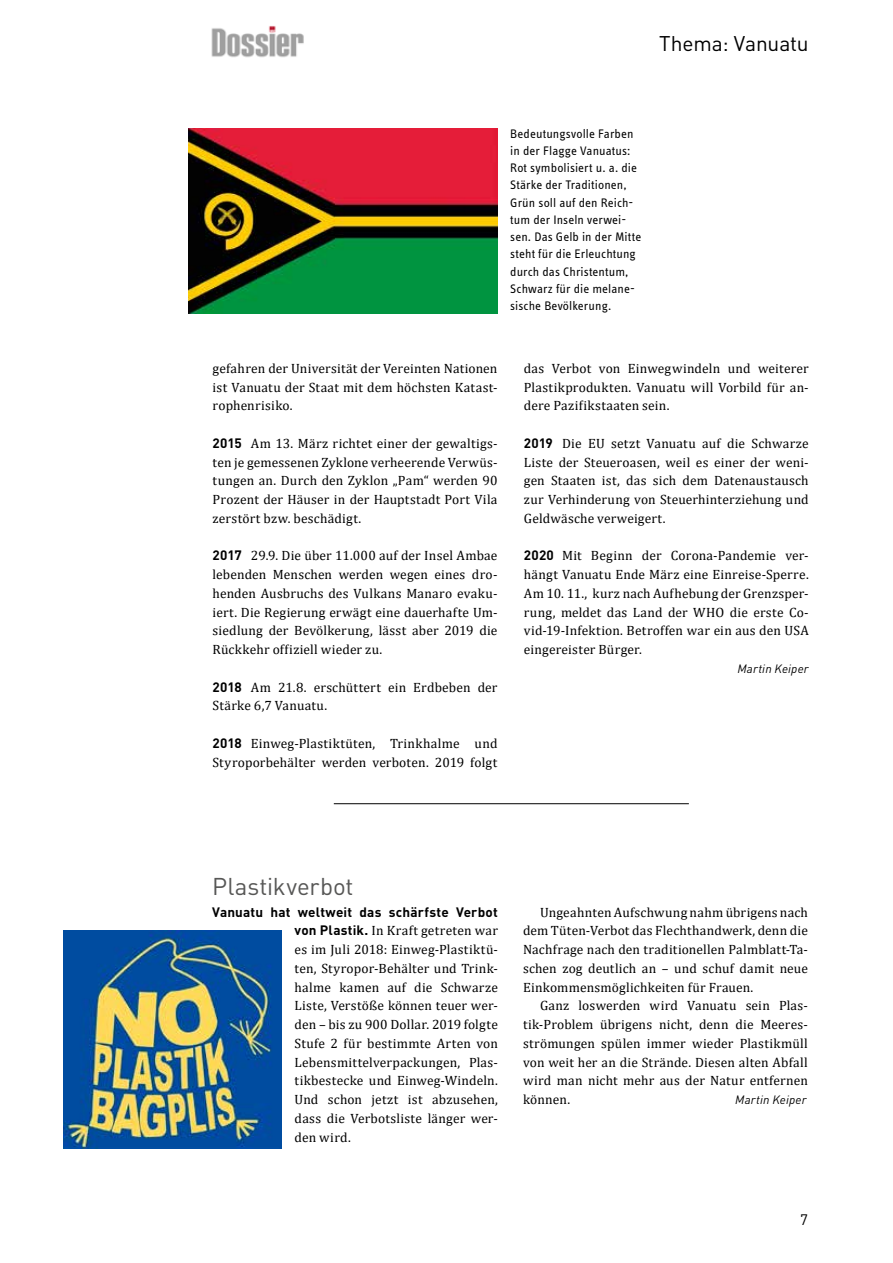
<style>
.page{position:relative;width:893px;height:1263px;background:#fff}
.page>*{position:absolute;margin:0;border:0;box-sizing:border-box;transform-origin:0 0}
.t1{font:24px "DINOT";color:#575756}
.t2{font:21px "DINOT";letter-spacing:-.005em;color:#000}
.t3{font:15px "DINOT";color:#000}
.t4{font:13.5px/18.8px "Cambria";letter-spacing:.015em;color:#000;text-align:justify}
.t5{font:700 13.5px "DINOT";letter-spacing:.015em;color:#000}
.t6{font:12.75px/17.2px "Info OT Text";letter-spacing:.005em;color:#000}
.t7{font:italic 12px "DINOT";letter-spacing:.015em;color:#000}
.s1{font-family:"DINOT";font-weight:700}
</style>
<div class="page">
<img style="left:211px;top:26px;width:93px;height:32px">
<img style="left:189px;top:128px;width:308px;height:186px">
<img style="left:64px;top:930px;width:218px;height:218px">
<hr style="left:334px;top:803px;width:355px;height:1px;background:#000">
<h2 class="t2" style="left:659px;top:30px;width:151px">Thema: Vanuatu</h2>
<p class="t6" style="left:510px;top:125px;width:133px">Bedeutungsvolle Farben in der Flagge Vanuatus:<br>Rot symbolisiert u. a. die<br>Stärke der Traditionen,<br>Grün soll auf den Reich&shy;tum der Inseln verwei&shy;sen. Das Gelb in der Mitte steht für die Erleuchtung durch das Christentum,<br>Schwarz für die melane&shy;sische Bevölkerung.</p>
<p class="t4" style="left:213px;top:359px;width:286px">gefahren der Universität der Vereinten Nationen ist Vanuatu der Staat mit dem höchsten Katast&shy;rophenrisiko.</p>
<p class="t4" style="left:213px;top:434px;width:286px"><span class="s1">2015</span> Am 13. März richtet einer der gewaltigs&shy;ten je gemessenen Zyklone verheerende Verwüs&shy;tungen an. Durch den Zyklon „Pam“ werden 90<br>Prozent der Häuser in der Hauptstadt Port Vila zerstört bzw. beschädigt.</p>
<p class="t4" style="left:213px;top:546px;width:286px"><span class="s1">2017</span> 29.9. Die über 11.000 auf der Insel Ambae lebenden Menschen werden wegen eines dro&shy;henden Ausbruchs des Vulkans Manaro evaku&shy;iert. Die Regierung erwägt eine dauerhafte Um&shy;siedlung der Bevölkerung, lässt aber 2019 die Rückkehr offiziell wieder zu.</p>
<p class="t4" style="left:213px;top:677px;width:286px"><span class="s1">2018</span> Am 21.8. erschüttert ein Erdbeben der<br>Stärke 6,7 Vanuatu.</p>
<p class="t4" style="left:213px;top:734px;width:286px"><span class="s1">2018</span> Einweg-Plastiktüten, Trinkhalme und<br>Styroporbehälter werden verboten. 2019 folgt</p>
<p class="t4" style="left:524px;top:359px;width:286px">das Verbot von Einwegwindeln und weiterer Plastikprodukten. Vanuatu will Vorbild für an&shy;dere Pazifikstaaten sein.</p>
<p class="t4" style="left:524px;top:434px;width:286px"><span class="s1">2019</span> Die EU setzt Vanuatu auf die Schwarze Liste der Steueroasen, weil es einer der weni&shy;gen Staaten ist, das sich dem Datenaustausch zur Verhinderung von Steuerhinterziehung und Geldwäsche verweigert.</p>
<p class="t4" style="left:524px;top:546px;width:286px"><span class="s1">2020</span> Mit Beginn der Corona-Pandemie ver&shy;hängt Vanuatu Ende März eine Einreise-Sperre.<br>Am 10. 11., kurz nach Aufhebung der Grenzsper&shy;rung, meldet das Land der WHO die erste Co&shy;vid-19-Infektion. Betroffen war ein aus den USA eingereister Bürger.</p>
<p class="t7" style="left:737px;top:661px;width:73px">Martin Keiper</p>
<h1 class="t1" style="left:212px;top:871px;width:143px">Plastikverbot</h1>
<p class="t5" style="left:212px;top:903px;width:287px">Vanuatu hat weltweit das schärfste Verbot</p>
<p class="t4" style="left:295px;top:921px;width:205px"><span class="s1">von Plastik.</span> In Kraft getreten war es im Juli 2018: Einweg-Plastiktü&shy;ten, Styropor-Behälter und Trink&shy;halme kamen auf die Schwarze Liste, Verstöße können teuer wer&shy;den – bis zu 900 Dollar. 2019 folgte Stufe 2 für bestimmte Arten von Lebensmittelverpackungen, Plas&shy;tikbestecke und Einweg-Windeln.<br>Und schon jetzt ist abzusehen, dass die Verbotsliste länger wer&shy;den wird.</p>
<p class="t4" style="left:523px;top:902px;width:286px;text-indent:17px">Ungeahnten Aufschwung nahm übrigens nach dem Tüten-Verbot das Flechthandwerk, denn die Nachfrage nach den traditionellen Palmblatt-Ta&shy;schen zog deutlich an – und schuf damit neue Einkommensmöglichkeiten für Frauen.</p>
<p class="t4" style="left:523px;top:996px;width:286px;text-indent:17px">Ganz loswerden wird Vanuatu sein Plas&shy;tik-Problem übrigens nicht, denn die Meeres&shy;strömungen spülen immer wieder Plastikmüll von weit her an die Strände. Diesen alten Abfall wird man nicht mehr aus der Natur entfernen können.</p>
<p class="t7" style="left:735px;top:1092px;width:73px">Martin Keiper</p>
<p class="t3" style="left:800px;top:1210px;width:9px">7</p>
</div>
